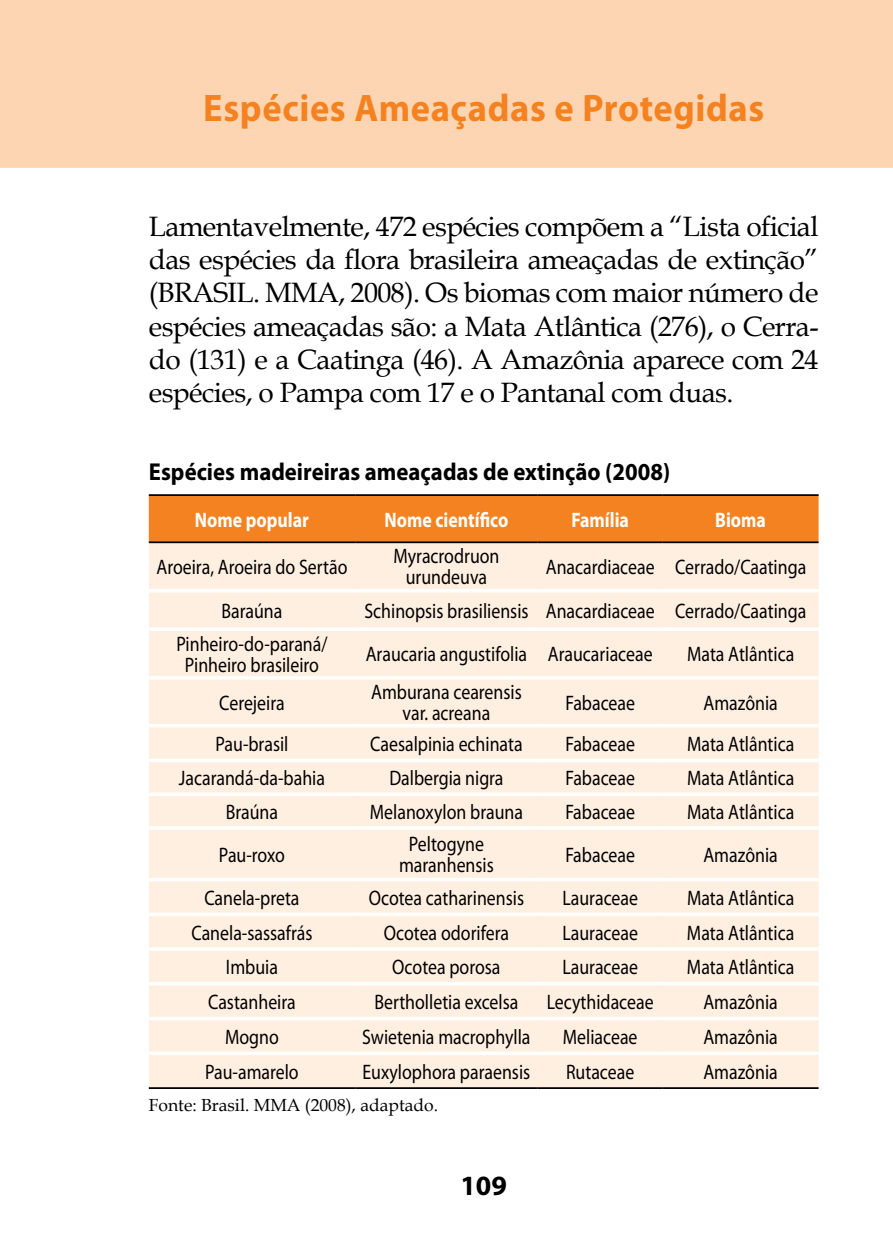
<style>
.page{position:relative;width:893px;height:1241px;background:#fff}
.page>*{position:absolute;margin:0;border:0;box-sizing:border-box;transform-origin:0 0}
.t1{font:700 38.5px "Myriad Pro";letter-spacing:.015em;color:#f58220;scale:.95 1}
.t2{font:28px/33.2px "Book Antiqua";letter-spacing:-.02em;color:#000;text-align:justify}
.t3{font:700 28px "Myriad Pro";color:#000}
.t4{font:700 24.5px "Myriad Pro";color:#000;scale:.93 1}
.t5{font:21px/21px "Myriad Pro";color:#000;text-align:center;scale:.85 1}
.t6{font:700 21px "Myriad Pro";color:#fff;scale:.85 1}
.t7{font:17.5px "Book Antiqua";color:#000}
</style>
<div class="page">
<div style="left:0;top:0;width:893px;height:168px;background:#fed5b2"></div>
<div style="left:149px;top:496px;width:670px;height:45px;background:#f58220"></div>
<div style="left:149px;top:543px;width:670px;height:543px;background:#ffefe1"></div>
<hr style="left:149px;top:494px;width:206px;height:2px;background:#000">
<hr style="left:355px;top:494px;width:183px;height:2px;background:#000">
<hr style="left:538px;top:494px;width:125px;height:2px;background:#000">
<hr style="left:663px;top:494px;width:156px;height:2px;background:#000">
<hr style="left:149px;top:541px;width:206px;height:2px;background:#000">
<hr style="left:355px;top:541px;width:183px;height:2px;background:#000">
<hr style="left:538px;top:541px;width:125px;height:2px;background:#000">
<hr style="left:663px;top:541px;width:156px;height:2px;background:#000">
<hr style="left:149px;top:589px;width:206px;height:3px;background:#fff">
<hr style="left:355px;top:589px;width:183px;height:3px;background:#fff">
<hr style="left:538px;top:589px;width:125px;height:3px;background:#fff">
<hr style="left:663px;top:589px;width:156px;height:3px;background:#fff">
<hr style="left:149px;top:627px;width:206px;height:4px;background:#fff">
<hr style="left:355px;top:627px;width:183px;height:4px;background:#fff">
<hr style="left:538px;top:627px;width:125px;height:4px;background:#fff">
<hr style="left:663px;top:627px;width:156px;height:4px;background:#fff">
<hr style="left:149px;top:676px;width:206px;height:3px;background:#fff">
<hr style="left:355px;top:676px;width:183px;height:3px;background:#fff">
<hr style="left:538px;top:676px;width:125px;height:3px;background:#fff">
<hr style="left:663px;top:676px;width:156px;height:3px;background:#fff">
<svg style="left:149px;top:723px;width:206px;height:4px"></svg>
<svg style="left:355px;top:723px;width:183px;height:4px"></svg>
<svg style="left:538px;top:723px;width:125px;height:4px"></svg>
<svg style="left:663px;top:723px;width:156px;height:4px"></svg>
<svg style="left:149px;top:758px;width:206px;height:4px"></svg>
<svg style="left:355px;top:758px;width:183px;height:4px"></svg>
<svg style="left:538px;top:758px;width:125px;height:4px"></svg>
<svg style="left:663px;top:758px;width:156px;height:4px"></svg>
<hr style="left:149px;top:792px;width:206px;height:3px;background:#fff">
<hr style="left:355px;top:792px;width:183px;height:3px;background:#fff">
<hr style="left:538px;top:792px;width:125px;height:3px;background:#fff">
<hr style="left:663px;top:792px;width:156px;height:3px;background:#fff">
<hr style="left:149px;top:826px;width:206px;height:3px;background:#fff">
<hr style="left:355px;top:826px;width:183px;height:3px;background:#fff">
<hr style="left:538px;top:826px;width:125px;height:3px;background:#fff">
<hr style="left:663px;top:826px;width:156px;height:3px;background:#fff">
<svg style="left:149px;top:877px;width:206px;height:4px"></svg>
<svg style="left:355px;top:877px;width:183px;height:4px"></svg>
<svg style="left:538px;top:877px;width:125px;height:4px"></svg>
<svg style="left:663px;top:877px;width:156px;height:4px"></svg>
<hr style="left:149px;top:912px;width:206px;height:3px;background:#fff">
<hr style="left:355px;top:912px;width:183px;height:3px;background:#fff">
<hr style="left:538px;top:912px;width:125px;height:3px;background:#fff">
<hr style="left:663px;top:912px;width:156px;height:3px;background:#fff">
<hr style="left:149px;top:947px;width:206px;height:3px;background:#fff">
<hr style="left:355px;top:947px;width:183px;height:3px;background:#fff">
<hr style="left:538px;top:947px;width:125px;height:3px;background:#fff">
<hr style="left:663px;top:947px;width:156px;height:3px;background:#fff">
<svg style="left:149px;top:981px;width:206px;height:4px"></svg>
<svg style="left:355px;top:981px;width:183px;height:4px"></svg>
<svg style="left:538px;top:981px;width:125px;height:4px"></svg>
<svg style="left:663px;top:981px;width:156px;height:4px"></svg>
<svg style="left:149px;top:1016px;width:206px;height:4px"></svg>
<svg style="left:355px;top:1016px;width:183px;height:4px"></svg>
<svg style="left:538px;top:1016px;width:125px;height:4px"></svg>
<svg style="left:663px;top:1016px;width:156px;height:4px"></svg>
<hr style="left:149px;top:1051px;width:206px;height:3px;background:#fff">
<hr style="left:355px;top:1051px;width:183px;height:3px;background:#fff">
<hr style="left:538px;top:1051px;width:125px;height:3px;background:#fff">
<hr style="left:663px;top:1051px;width:156px;height:3px;background:#fff">
<hr style="left:149px;top:1086px;width:206px;height:2px;background:#000">
<hr style="left:355px;top:1086px;width:183px;height:2px;background:#000">
<hr style="left:538px;top:1086px;width:125px;height:2px;background:#000">
<hr style="left:663px;top:1086px;width:156px;height:2px;background:#000">
<h1 class="t1" style="left:203px;top:83px;width:592px">Espécies Ameaçadas e Protegidas</h1>
<p class="t2" style="left:149px;top:209px;width:671px">Lamentavelmente, 472 espécies compõem a “Lista oficial das espécies da flora brasileira ameaçadas de extinção” (BRASIL. MMA, 2008). Os biomas com maior número de espécies ameaçadas são: a Mata Atlântica (276), o Cerra&shy;do (131) e a Caatinga (46). A Amazônia aparece com 24 espécies, o Pampa com 17 e o Pantanal com duas.</p>
<p class="t4" style="left:149px;top:456px;width:562px">Espécies madeireiras ameaçadas de extinção (2008)</p>
<p class="t6" style="left:195px;top:505px;width:136px">Nome popular</p>
<p class="t6" style="left:385px;top:505px;width:147px">Nome científico</p>
<p class="t6" style="left:571px;top:505px;width:69px">Família</p>
<p class="t6" style="left:715px;top:505px;width:61px">Bioma</p>
<p class="t5" style="left:157px;top:556px;width:226px">Aroeira, Aroeira do Sertão</p>
<p class="t5" style="left:393px;top:545px;width:126px">Myracrodruon urundeuva</p>
<p class="t5" style="left:546px;top:556px;width:308px">Anacardiaceae Cerrado/Caatinga</p>
<p class="t5" style="left:221px;top:600px;width:73px">Baraúna</p>
<p class="t5" style="left:364px;top:600px;width:521px">Schinopsis brasiliensis Anacardiaceae Cerrado/Caatinga</p>
<p class="t5" style="left:176px;top:633px;width:179px">Pinheiro-do-paraná/<br>Pinheiro brasileiro</p>
<p class="t5" style="left:366px;top:643px;width:339px">Araucaria angustifolia Araucariaceae</p>
<p class="t5" style="left:687px;top:643px;width:128px">Mata Atlântica</p>
<p class="t5" style="left:219px;top:691px;width:79px">Cerejeira</p>
<p class="t5" style="left:371px;top:681px;width:179px">Amburana cearensis var. acreana</p>
<p class="t5" style="left:565px;top:691px;width:83px">Fabaceae</p>
<p class="t5" style="left:703px;top:691px;width:89px">Amazônia</p>
<p class="t5" style="left:216px;top:733px;width:87px">Pau-brasil</p>
<p class="t5" style="left:370px;top:733px;width:181px">Caesalpinia echinata</p>
<p class="t5" style="left:565px;top:733px;width:83px">Fabaceae</p>
<p class="t5" style="left:687px;top:733px;width:128px">Mata Atlântica</p>
<p class="t5" style="left:179px;top:767px;width:173px">Jacarandá-da-bahia</p>
<p class="t5" style="left:389px;top:767px;width:136px">Dalbergia nigra</p>
<p class="t5" style="left:565px;top:767px;width:83px">Fabaceae</p>
<p class="t5" style="left:687px;top:767px;width:128px">Mata Atlântica</p>
<p class="t5" style="left:226px;top:801px;width:63px">Braúna</p>
<p class="t5" style="left:370px;top:801px;width:182px">Melanoxylon brauna</p>
<p class="t5" style="left:565px;top:801px;width:83px">Fabaceae</p>
<p class="t5" style="left:687px;top:801px;width:128px">Mata Atlântica</p>
<p class="t5" style="left:219px;top:843px;width:79px">Pau-roxo</p>
<p class="t5" style="left:399px;top:833px;width:113px">Peltogyne maranhensis</p>
<p class="t5" style="left:565px;top:843px;width:83px">Fabaceae</p>
<p class="t5" style="left:703px;top:843px;width:89px">Amazônia</p>
<p class="t5" style="left:204px;top:886px;width:114px">Canela-preta</p>
<p class="t5" style="left:369px;top:886px;width:184px">Ocotea catharinensis</p>
<p class="t5" style="left:562px;top:886px;width:90px">Lauraceae</p>
<p class="t5" style="left:687px;top:886px;width:128px">Mata Atlântica</p>
<p class="t5" style="left:191px;top:921px;width:144px">Canela-sassafrás</p>
<p class="t5" style="left:384px;top:921px;width:149px">Ocotea odorifera</p>
<p class="t5" style="left:562px;top:921px;width:90px">Lauraceae</p>
<p class="t5" style="left:687px;top:921px;width:128px">Mata Atlântica</p>
<p class="t5" style="left:226px;top:956px;width:63px">Imbuia</p>
<p class="t5" style="left:392px;top:956px;width:129px">Ocotea porosa</p>
<p class="t5" style="left:562px;top:956px;width:90px">Lauraceae</p>
<p class="t5" style="left:687px;top:956px;width:128px">Mata Atlântica</p>
<p class="t5" style="left:208px;top:991px;width:105px">Castanheira</p>
<p class="t5" style="left:374px;top:991px;width:171px">Bertholletia excelsa</p>
<p class="t5" style="left:547px;top:991px;width:127px">Lecythidaceae</p>
<p class="t5" style="left:703px;top:991px;width:89px">Amazônia</p>
<p class="t5" style="left:225px;top:1025px;width:65px">Mogno</p>
<p class="t5" style="left:362px;top:1025px;width:200px">Swietenia macrophylla</p>
<p class="t5" style="left:563px;top:1025px;width:89px">Meliaceae</p>
<p class="t5" style="left:703px;top:1025px;width:89px">Amazônia</p>
<p class="t5" style="left:205px;top:1060px;width:112px">Pau-amarelo</p>
<p class="t5" style="left:363px;top:1060px;width:199px">Euxylophora paraensis</p>
<p class="t5" style="left:566px;top:1060px;width:82px">Rutaceae</p>
<p class="t5" style="left:703px;top:1060px;width:89px">Amazônia</p>
<p class="t7" style="left:149px;top:1092px;width:291px">Fonte: Brasil. MMA (2008), adaptado.</p>
<h2 class="t3" style="left:460px;top:1166px;width:48px">109</h2>
</div>
